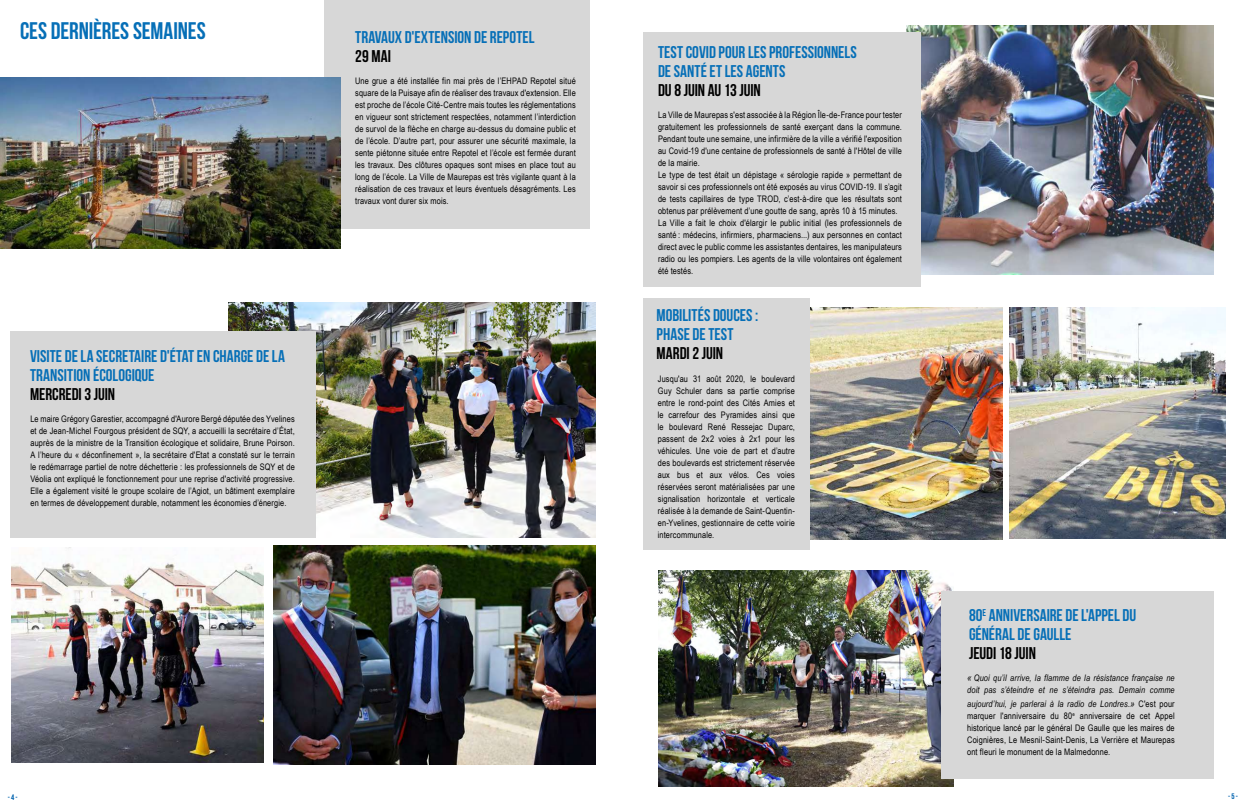
<style>
.page{position:relative;width:1248px;height:808px;background:#fff}
.page>*{position:absolute;margin:0;border:0;box-sizing:border-box;transform-origin:0 0}
.t1{font:24px "Bebas Neue";letter-spacing:-.005em;color:#066fb7}
.t2{font:17px/19px "Bebas Neue";color:#066fb7}
.t3{font:17px "Bebas Neue";letter-spacing:-.005em;color:#000}
.t4{font:9px/12px "Arial Narrow";letter-spacing:.015em;color:#000;text-align:justify}
.t5{font:italic 9px/12px "Arial Narrow";letter-spacing:.02em;color:#000}
.t6{font:8px "Bebas Neue";color:#0063af}
.s1{font-size:10px}
.s2{font-style:italic}
.s3{font-style:italic;font-size:10px}
</style>
<div class="page">
<img style="left:274px;top:546px;width:321px;height:219px">
<img style="left:229px;top:302px;width:366px;height:235px">
<div style="left:10px;top:331px;width:305px;height:206px;background:#d7d7d7"></div>
<div style="left:324px;top:0;width:266px;height:228px;background:#d7d7d7"></div>
<img style="left:0;top:78px;width:341px;height:170px">
<img style="left:1009px;top:307px;width:216px;height:232px">
<img style="left:11px;top:547px;width:253px;height:216px">
<img style="left:809px;top:307px;width:192px;height:233px">
<div style="left:643px;top:298px;width:166px;height:252px;background:#d7d7d7"></div>
<img style="left:906px;top:26px;width:307px;height:249px">
<div style="left:643px;top:32px;width:278px;height:254px;background:#d7d7d7"></div>
<img style="left:658px;top:570px;width:294px;height:216px">
<div style="left:941px;top:591px;width:272px;height:187px;background:#d7d7d7"></div>
<h1 class="t1" style="left:20px;top:17px;width:187px">CES DERNIÈRES SEMAINES</h1>
<h2 class="t2" style="left:30px;top:346px;width:256px">VISITE DE LA SECRETAIRE D'ÉTAT EN CHARGE DE LA<br>TRANSITION ÉCOLOGIQUE</h2>
<h2 class="t3" style="left:30px;top:385px;width:87px">MERCREDI 3 JUIN</h2>
<p class="t4" style="left:30px;top:412px;width:266px">Le maire Grégory Garestier, accompagné d'Aurore Bergé députée des Yvelines et de Jean-Michel Fourgous président de SQY, a accueilli la secrétaire d’État, auprès de la ministre de la Transition écologique et solidaire, Brune Poirson.<br>A l’heure du « déconfinement », la secrétaire d'Etat a constaté sur le terrain le redémarrage partiel de notre déchetterie : les professionnels de SQY et de Véolia ont expliqué le fonctionnement pour une reprise d'activité progressive.<br>Elle a également visité le groupe scolaire de l’Agiot, un bâtiment exemplaire en termes de développement durable, notamment les économies d’énergie.</p>
<h2 class="t2" style="left:355px;top:28px;width:181px">TRAVAUX D'EXTENSION DE REPOTEL</h2>
<h2 class="t3" style="left:355px;top:47px;width:37px">29 MAI</h2>
<p class="t4" style="left:355px;top:75px;width:222px">Une grue a été installée fin mai près de l’EHPAD Repotel situé square de la Puisaye afin de réaliser des travaux d'extension. Elle est proche de l’école Cité-Centre mais toutes les réglementations en vigueur sont strictement respectées, notamment l’interdiction de survol de la flèche en charge au-dessus du domaine public et de l’école. D’autre part, pour assurer une sécurité maximale, la sente piétonne située entre Repotel et l’école est fermée durant les travaux. Des clôtures opaques sont mises en place tout au long de l’école. La Ville de Maurepas est très vigilante quant à la réalisation de ces travaux et leurs éventuels désagréments. Les travaux vont durer six mois.</p>
<h2 class="t2" style="left:658px;top:43px;width:200px">TEST COVID POUR LES PROFESSIONNELS<br>DE SANTÉ ET LES AGENTS</h2>
<h2 class="t3" style="left:658px;top:81px;width:104px">DU 8 JUIN AU 13 JUIN</h2>
<p class="t4" style="left:658px;top:108px;width:245px;text-align:left">La Ville de Maurepas s'est associée à la Région Île-de-France pour tester gratuitement les professionnels de santé exerçant dans la commune.<br>Pendant toute une semaine, une infirmière de la ville a vérifié l'exposition au Covid-19 d'une centaine de professionnels de santé à l'Hôtel de ville de la mairie.<br>Le type de test était un dépistage « sérologie rapide » permettant de savoir si ces professionnels ont été exposés au virus COVID-19. Il s’agit de tests capillaires de type TROD, c’est-à-dire que les résultats sont obtenus par prélèvement d’une goutte de sang, après 10 à 15 minutes.<br>La Ville a fait le choix d'élargir le public initial (les professionnels de santé : médecins, infirmiers, pharmaciens...) aux personnes en contact direct avec le public comme les assistantes dentaires, les manipulateurs radio ou les pompiers. Les agents de la ville volontaires ont également été testés.</p>
<h2 class="t2" style="left:656px;top:305px;width:103px">MOBILITÉS DOUCES :<br>PHASE DE TEST</h2>
<h2 class="t3" style="left:656px;top:344px;width:68px">MARDI 2 JUIN</h2>
<p class="t4" style="left:657px;top:372px;width:139px">Jusqu'au 31 août 2020, le boulevard Guy Schuler dans sa partie comprise entre le rond-point des Cités Amies et le carrefour des Pyramides ainsi que le boulevard René Ressejac Duparc, passent de 2x2 voies à 2x1 pour les véhicules. Une voie de part et d’autre des boulevards est strictement réservée aux bus et aux vélos. Ces voies réservées seront matérialisées par une signalisation horizontale et verticale réalisée à la demande de Saint-Quentin&shy;en-Yvelines, gestionnaire de cette voirie intercommunale.</p>
<h2 class="t2" style="left:968px;top:606px;width:169px">80<sup>E</sup> ANNIVERSAIRE DE L'APPEL DU<br>GÉNÉRAL DE GAULLE</h2>
<h2 class="t3" style="left:968px;top:644px;width:68px">JEUDI 18 JUIN</h2>
<p class="t5" style="left:967px;top:671px;width:209px"><span class="s1">«</span> Quoi qu’il arrive, la flamme de la résistance française ne doit pas s’éteindre et ne s’éteindra pas. Demain comme</p>
<p class="t4" style="left:967px;top:697px;width:209px"><span class="s2">aujourd’hui, je parlerai à la radio de Londres.</span><span class="s3">»</span> C'est pour marquer l'anniversaire du 80<sup>e</sup> anniversaire de cet Appel historique lancé par le général De Gaulle que les maires de Coignières, Le Mesnil-Saint-Denis, La Verrière et Maurepas ont fleuri le monument de la Malmedonne.</p>
<p class="t6" style="left:8px;top:792px;width:11px">- 4 -</p>
<p class="t6" style="left:1227px;top:792px;width:11px">- 5 -</p>
</div>
